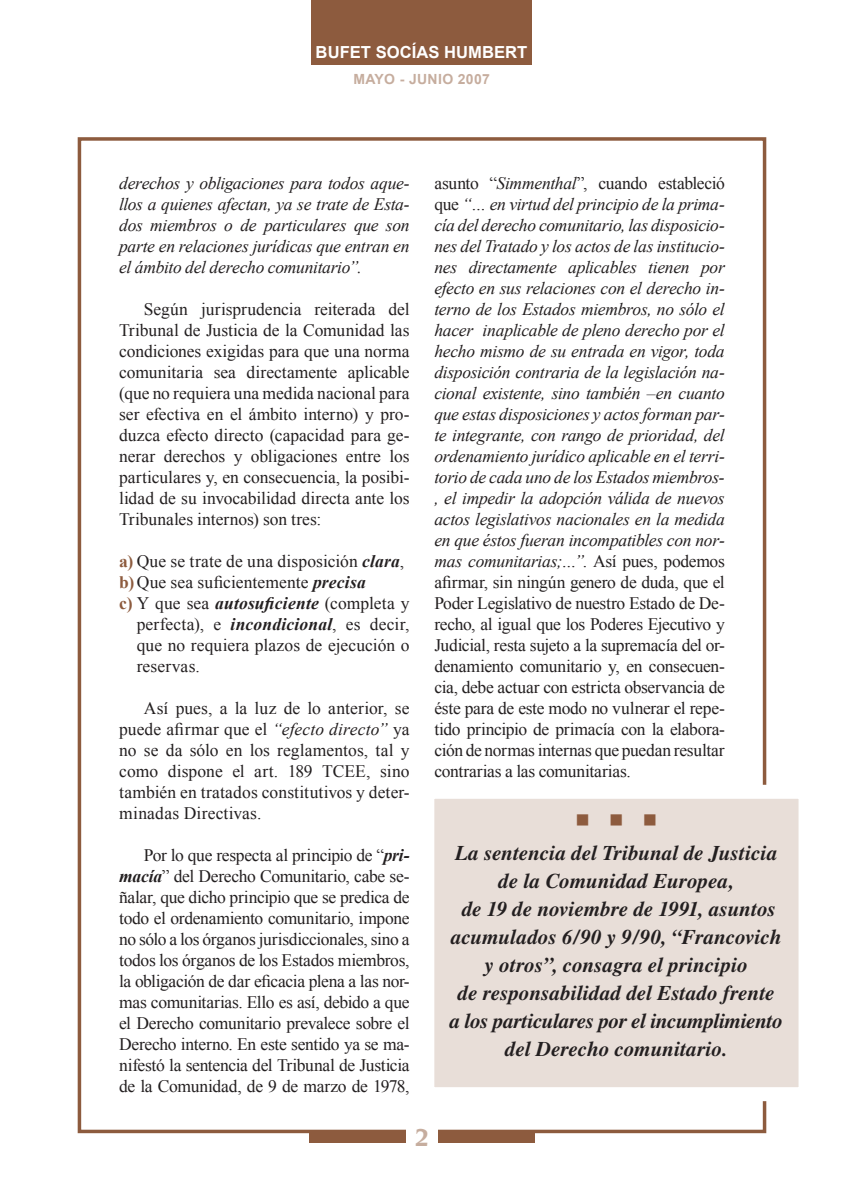
<style>
.page{position:relative;width:844px;height:1191px;background:#fff}
.page>*{position:absolute;margin:0;border:0;box-sizing:border-box;transform-origin:0 0}
.t1{font:700 26.25px "Novarese";color:#c6ad9e}
.t2{font:italic 700 21px/28px "Times";color:#231f20;text-align:center}
.t3{font:19.25px "Wingdings";color:#8d5b3e}
.t4{font:italic 17.5px/21px "Times New Roman";letter-spacing:-.015em;color:#231f20;text-align:justify}
.t5{font:17.5px/21px "Times New Roman";letter-spacing:.005em;color:#231f20;text-align:justify}
.t6{font:700 16.62px "Arial";color:#fff}
.t7{font:700 14px "Arial";letter-spacing:.025em;color:#c6ad9e}
.s1{font-weight:700;color:#8d5b3e}
.s2{font-weight:700;font-style:italic}
.s3{font-style:italic}
.s4{font-style:normal}
</style>
<div class="page">
<div style="left:311px;top:0;width:220px;height:65px;background:#8d5b3e"></div>
<div style="left:78px;top:137px;width:688px;height:996px;border:4px solid #8d5b3e"></div>
<div style="left:309px;top:1129px;width:225px;height:13px;background:#8d5b3e"></div>
<div style="left:406px;top:1126px;width:31px;height:34px;background:#fff"></div>
<div style="left:427px;top:792px;width:378px;height:302px;background:#e8ded8"></div>
<div style="left:420px;top:785px;width:392px;height:316px;border:14px solid #fff"></div>
<p class="t6" style="left:315px;top:41px;width:213px">BUFET SOCÍAS HUMBERT</p>
<p class="t7" style="left:353px;top:70px;width:138px">MAYO - JUNIO 2007</p>
<p class="t4" style="left:119px;top:172px;width:292px">derechos y obligaciones para todos aque&shy;llos a quienes afectan, ya se trate de Esta&shy;dos miembros o de particulares que son parte en relaciones jurídicas que entran en el ámbito del derecho comunitario”.</p>
<p class="t5" style="left:119px;top:298px;width:292px;text-indent:25px">Según jurisprudencia reiterada del Tribunal de Justicia de la Comunidad las condiciones exigidas para que una norma comunitaria sea directamente aplicable (que no requiera una medida nacional para ser efectiva en el ámbito interno) y pro&shy;duzca efecto directo (capacidad para ge&shy;nerar derechos y obligaciones entre los particulares y, en consecuencia, la posibi&shy;lidad de su invocabilidad directa ante los Tribunales internos) son tres:</p>
<p class="t5" style="left:119px;top:550px;width:286px"><span class="s1">a)</span> Que se trate de una disposición <span class="s2">clara</span>,</p>
<p class="t5" style="left:119px;top:571px;width:248px"><span class="s1">b)</span> Que sea suficientemente <span class="s2">precisa</span></p>
<p class="t5" style="left:119px;top:592px;width:292px"><span class="s1">c)</span> Y que sea <span class="s2">autosuficiente</span> (completa y</p>
<p class="t5" style="left:137px;top:613px;width:274px">perfecta), e <span class="s2">incondicional</span>, es decir,</p>
<p class="t5" style="left:137px;top:634px;width:274px">que no requiera plazos de ejecución o</p>
<p class="t5" style="left:137px;top:655px;width:65px">reservas.</p>
<p class="t5" style="left:119px;top:697px;width:292px;text-indent:25px">Así pues, a la luz de lo anterior, se puede afirmar que el <span class="s3">“efecto directo”</span> ya no se da sólo en los reglamentos, tal y como dispone el art. 189 TCEE, sino también en tratados constitutivos y deter&shy;minadas Directivas.</p>
<p class="t5" style="left:119px;top:844px;width:292px;text-indent:25px">Por lo que respecta al principio de “<span class="s2">pri&shy;macía</span>” del Derecho Comunitario, cabe se&shy;ñalar, que dicho principio que se predica de todo el ordenamiento comunitario, impone no sólo a los órganos jurisdiccionales, sino a todos los órganos de los Estados miembros, la obligación de dar eficacia plena a las nor&shy;mas comunitarias. Ello es así, debido a que el Derecho comunitario prevalece sobre el Derecho interno. En este sentido ya se ma&shy;nifestó la sentencia del Tribunal de Justicia de la Comunidad, de 9 de marzo de 1978,</p>
<p class="t4" style="left:434px;top:172px;width:292px"><span class="s4">asunto “</span>Simmenthal<span class="s4">”, cuando estableció que</span> “… en virtud del principio de la prima&shy;cía del derecho comunitario, las disposicio&shy;nes del Tratado y los actos de las institucio&shy;nes directamente aplicables tienen por efecto en sus relaciones con el derecho in&shy;terno de los Estados miembros, no sólo el hacer inaplicable de pleno derecho por el hecho mismo de su entrada en vigor, toda disposición contraria de la legislación na&shy;cional existente, sino también –en cuanto que estas disposiciones y actos forman par&shy;te integrante, con rango de prioridad, del ordenamiento jurídico aplicable en el terri&shy;torio de cada uno de los Estados miembros-, el impedir la adopción válida de nuevos actos legislativos nacionales en la medida en que éstos fueran incompatibles con nor&shy;mas comunitarias;…”<span class="s4">. Así pues, podemos afirmar, sin ningún genero de duda, que el Poder Legislativo de nuestro Estado de De&shy;recho, al igual que los Poderes Ejecutivo y Judicial, resta sujeto a la supremacía del or&shy;denamiento comunitario y, en consecuen&shy;cia, debe actuar con estricta observancia de éste para de este modo no vulnerar el repe&shy;tido principio de primacía con la elabora&shy;ción de normas internas que puedan resultar contrarias a las comunitarias.</span></p>
<p class="t3" style="left:575px;top:809px;width:83px">■ ■ ■</p>
<p class="t2" style="left:450px;top:838px;width:334px">La sentencia del Tribunal de Justicia de la Comunidad Europea,<br>de 19 de noviembre de 1991, asuntos acumulados 6/90 y 9/90, “Francovich y otros”, consagra el principio<br>de responsabilidad del Estado frente<br>a los particulares por el incumplimiento del Derecho comunitario.</p>
<h1 class="t1" style="left:414px;top:1123px;width:16px">2</h1>
</div>
